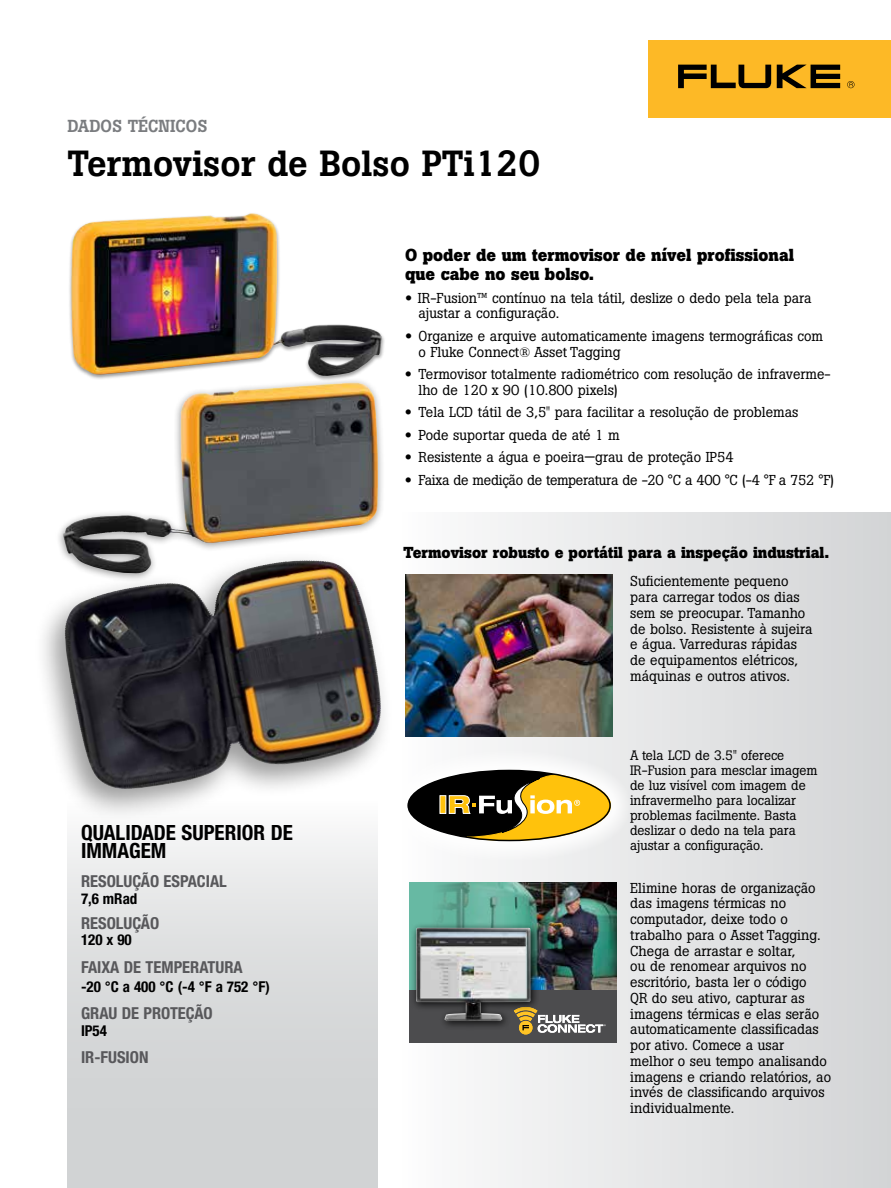
<style>
.page{position:relative;width:891px;height:1188px;background:#fff}
.page>*{position:absolute;margin:0;border:0;box-sizing:border-box;transform-origin:0 0}
.t1{font:500 36px "Boton Pro";color:#000}
.t2{font:700 condensed 21px/18px "Helvetica Neue LT Pro";color:#000}
.t3{font:700 17.25px/18.8px "Boton Pro";color:#000}
.t4{font:500 17.25px "Boton Pro";color:#7a7c7f}
.t5{font:700 condensed 16.5px "Helvetica Neue LT Pro";color:#58585b}
.t6{font:700 15.75px "Boton Pro";color:#000}
.t7{font:700 condensed 15px "Helvetica Neue LT Pro";color:#000}
.t8{font:14.25px/15.8px "Boton Pro";color:#000}
.t9{font:14.25px "Boton Pro";letter-spacing:-.02em;color:#000}
.t10{font:13.5px/15px "Boton Pro";color:#000}
.s1{font-family:"Helvetica Neue LT Std";font-weight:700;font-stretch:expanded}
.s2{font-size:13.5px}
</style>
<div class="page">
<div style="left:55px;top:377px;width:331px;height:206px;background:#000;opacity:.4"></div>
<img style="left:62px;top:383px;width:289px;height:167px">
<div style="left:648px;top:40px;width:243px;height:78px;background:#fdb926"></div>
<svg style="left:777px;top:65px;width:63px;height:23px"></svg>
<svg style="left:678px;top:65px;width:93px;height:23px"></svg>
<svg style="left:847px;top:81px;width:8px;height:7px"></svg>
<div style="left:67px;top:801px;width:311px;height:387px;background:linear-gradient(to bottom,#f1f1f2,#c9cccd)"></div>
<div style="left:396px;top:513px;width:495px;height:675px;background:linear-gradient(to right,#fcfcfc,#d2d4d5)"></div>
<img style="left:405px;top:575px;width:207px;height:161px">
<div style="left:68px;top:212px;width:317px;height:170px;background:#000;opacity:.4"></div>
<img style="left:71px;top:213px;width:311px;height:163px">
<div style="left:34px;top:550px;width:360px;height:273px;background:#000;opacity:.4"></div>
<img style="left:176px;top:560px;width:132px;height:56px">
<div style="left:387px;top:749px;width:244px;height:113px;background:#fff;opacity:.87"></div>
<div style="left:408px;top:770px;width:202px;height:71px;background:#000;border-radius:50%"></div>
<svg style="left:439px;top:795px;width:7px;height:19px"></svg>
<svg style="left:448px;top:774px;width:163px;height:67px"></svg>
<img style="left:410px;top:882px;width:207px;height:109px">
<div style="left:410px;top:991px;width:207px;height:52px;background:#4c4c4e"></div>
<svg style="left:542px;top:1014px;width:64px;height:19px"></svg>
<div style="left:404px;top:910px;width:138px;height:137px;background:#fff;opacity:.75"></div>
<p class="t4" style="left:68px;top:115px;width:141px">DADOS TÉCNICOS</p>
<h1 class="t1" style="left:68px;top:140px;width:474px">Termovisor de Bolso PTi120</h1>
<p class="t3" style="left:405px;top:245px;width:391px">O poder de um termovisor de nível profissional que cabe no seu bolso.</p>
<p class="t8" style="left:418px;top:290px;width:395px;text-indent:-13px"><span class="s1">•</span> IR-Fusion™ contínuo na tela tátil, deslize o dedo pela tela para ajustar a configuração.</p>
<p class="t8" style="left:418px;top:328px;width:406px;text-indent:-13px"><span class="s1">•</span> Organize e arquive automaticamente imagens termográficas com o Fluke Connect<span class="s2">®</span> Asset Tagging</p>
<p class="t8" style="left:418px;top:366px;width:414px;text-indent:-13px"><span class="s1">•</span> Termovisor totalmente radiométrico com resolução de infraverme&shy;lho de 120 x 90 (10.800 pixels)</p>
<p class="t8" style="left:405px;top:405px;width:395px"><span class="s1">•</span> Tela LCD tátil de 3,5" para facilitar a resolução de problemas</p>
<p class="t8" style="left:405px;top:427px;width:216px"><span class="s1">•</span> Pode suportar queda de até 1 m</p>
<p class="t8" style="left:405px;top:450px;width:330px"><span class="s1">•</span> Resistente a água e poeira—grau de proteção IP54</p>
<p class="t9" style="left:405px;top:471px;width:431px"><span class="s1">•</span> Faixa de medição de temperatura de -20 °C a 400 °C (-4 °F a 752 °F)</p>
<h2 class="t2" style="left:81px;top:824px;width:213px">QUALIDADE SUPERIOR DE<br>IMMAGEM</h2>
<p class="t5" style="left:81px;top:872px;width:147px">RESOLUÇÃO ESPACIAL</p>
<p class="t7" style="left:81px;top:890px;width:58px">7,6 mRad</p>
<p class="t5" style="left:81px;top:913px;width:80px">RESOLUÇÃO</p>
<p class="t7" style="left:81px;top:931px;width:52px">120 x 90</p>
<p class="t5" style="left:81px;top:957px;width:163px">FAIXA DE TEMPERATURA</p>
<p class="t7" style="left:81px;top:978px;width:190px">-20 °C a 400 °C (-4 °F a 752 °F)</p>
<p class="t5" style="left:81px;top:1004px;width:133px">GRAU DE PROTEÇÃO</p>
<p class="t7" style="left:81px;top:1021px;width:28px">IP54</p>
<p class="t5" style="left:81px;top:1048px;width:69px">IR-FUSION</p>
<p class="t6" style="left:404px;top:542px;width:427px">Termovisor robusto e portátil para a inspeção industrial.</p>
<p class="t8" style="left:630px;top:573px;width:184px">Suficientemente pequeno para carregar todos os dias sem se preocupar. Tamanho de bolso. Resistente à sujeira e água. Varreduras rápidas de equipamentos elétricos, máquinas e outros ativos.</p>
<p class="t10" style="left:630px;top:747px;width:189px">A tela LCD de 3.5" oferece<br>IR-Fusion para mesclar imagem de luz visível com imagem de infravermelho para localizar problemas facilmente. Basta deslizar o dedo na tela para ajustar a configuração.</p>
<p class="t8" style="left:630px;top:880px;width:202px">Elimine horas de organização das imagens térmicas no computador, deixe todo o trabalho para o Asset Tagging.<br>Chega de arrastar e soltar,<br>ou de renomear arquivos no escritório, basta ler o código<br>QR do seu ativo, capturar as imagens térmicas e elas serão automaticamente classificadas por ativo. Comece a usar melhor o seu tempo analisando imagens e criando relatórios, ao invés de classificando arquivos individualmente.</p>
</div>
